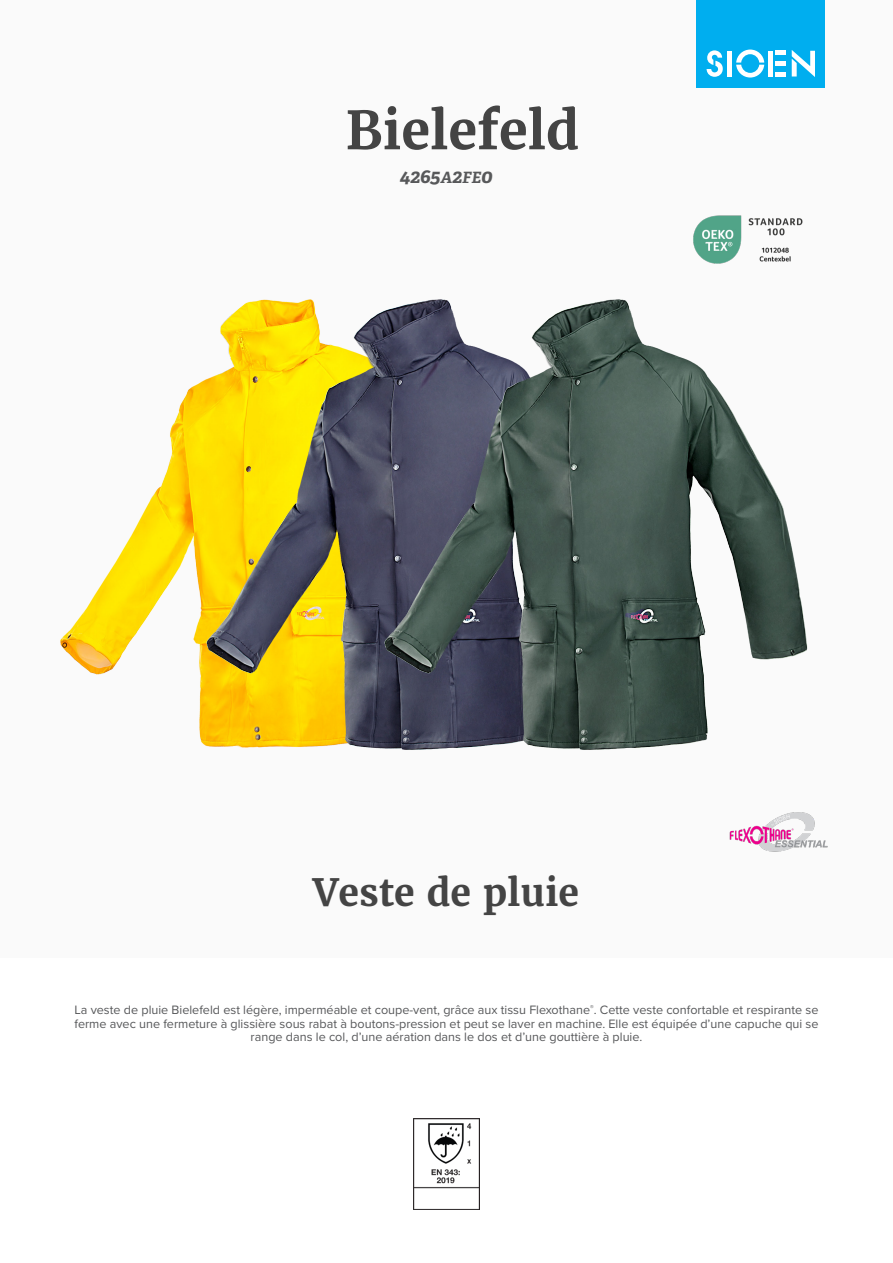
<style>
.page{position:relative;width:893px;height:1263px;background:#fff}
.page>*{position:absolute;margin:0;border:0;box-sizing:border-box;transform-origin:0 0}
.product_name{font:700 52.5px "Merriweather";color:#444}
.product_h2{font:700 37.5px "Merriweather";color:#444}
.product_ref{font:italic 700 19.5px "Adelle";color:#57585a}
.product_description{font:12.6px/13.6px "Proxima Nova";color:#57585a;text-align:center}
.s1{font-size:15.6px}
</style>
<div class="page">
<div style="left:0;top:0;width:893px;height:957px;background:#fafafa"></div>
<div style="left:697px;top:0;width:128px;height:88px;background:#00aeef"></div>
<svg style="left:707px;top:50px;width:16px;height:27px"></svg>
<svg style="left:736px;top:50px;width:28px;height:28px"></svg>
<div style="left:727px;top:51px;width:5px;height:26px;background:#fff"></div>
<div style="left:768px;top:51px;width:5px;height:26px;background:#fff"></div>
<div style="left:775px;top:72px;width:11px;height:5px;background:#fff"></div>
<div style="left:775px;top:61px;width:11px;height:5px;background:#fff"></div>
<hr style="left:775px;top:51px;width:11px;height:4px;background:#fff">
<svg style="left:792px;top:50px;width:23px;height:27px"></svg>
<img style="left:413px;top:1118px;width:67px;height:92px">
<img style="left:60px;top:410px;width:119px;height:265px">
<img style="left:179px;top:299px;width:178px;height:449px">
<img style="left:357px;top:215px;width:471px;height:637px">
<p class="product_name" style="left:346px;top:97px;width:235px">Bielefeld</p>
<p class="product_ref" style="left:399px;top:164px;width:94px">4265<span class="s1">A</span>2<span class="s1">FE</span>0</p>
<p class="product_h2" style="left:313px;top:868px;width:268px">Veste de pluie</p>
<p class="product_description" style="left:74px;top:1002px;width:746px">La veste de pluie Bielefeld est légère, imperméable et coupe-vent, grâce aux tissu Flexothane<sup>®</sup>. Cette veste confortable et respirante se ferme avec une fermeture à glissière sous rabat à boutons-pression et peut se laver en machine. Elle est équipée d’une capuche qui se range dans le col, d’une aération dans le dos et d’une gouttière à pluie.</p>
</div>
